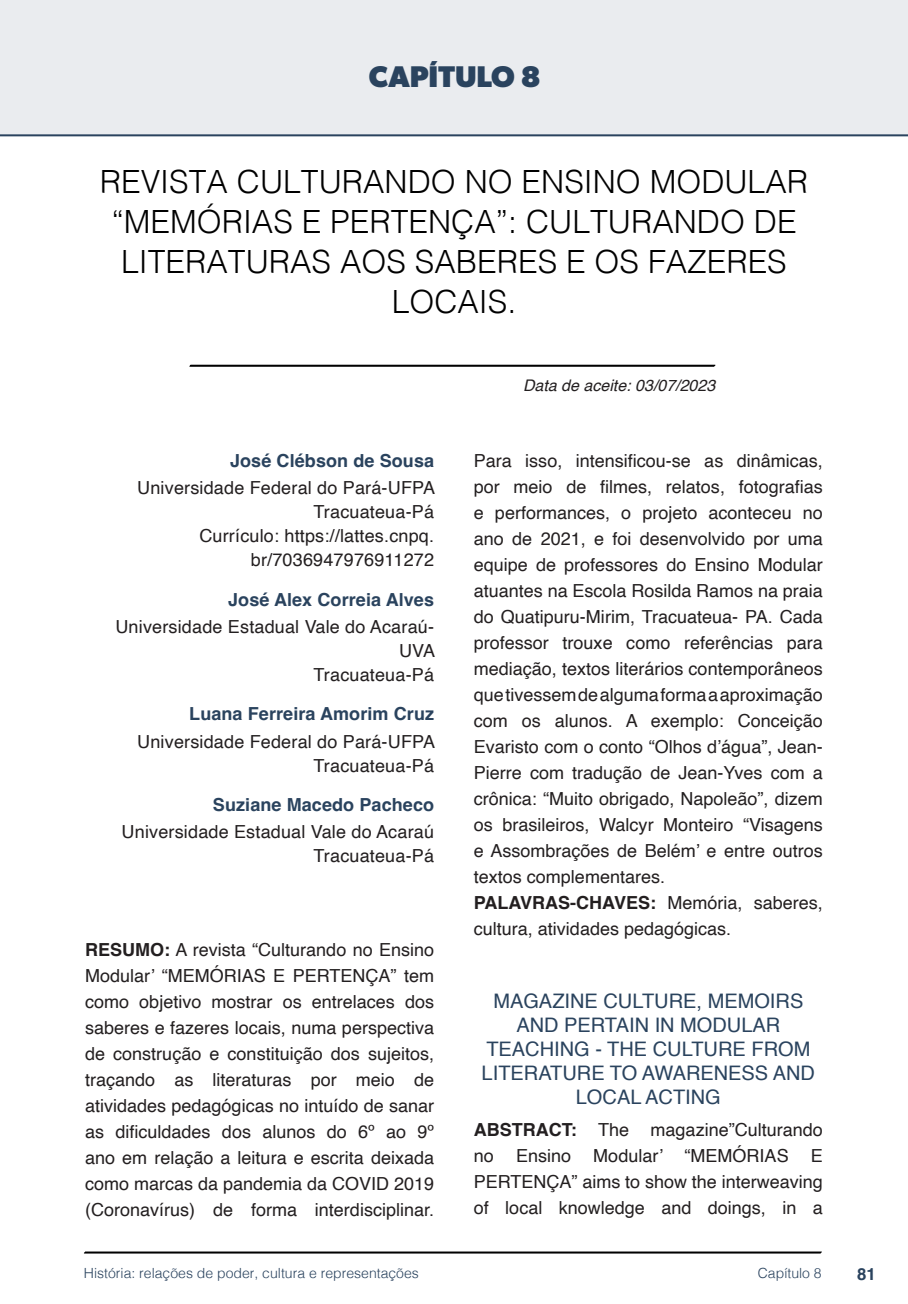
<style>
.page{position:relative;width:908px;height:1304px;background:#fff}
.page>*{position:absolute;margin:0;border:0;box-sizing:border-box;transform-origin:0 0}
.nome_artigos{font:300 32px/40px "Helvetica";color:#000;text-align:center}
.capítulos{font:700 30px "Gibson";color:#2a435e}
.título_Inglês{font:20px/24px "Helvetica";color:#2a435e;text-align:center}
.Resumos_e_PC_TXT{font:18px/26px "Helvetica";color:#231f20;text-align:justify}
.info_autores{font:18px/24px "Helvetica";letter-spacing:.01em;color:#231f20;text-align:right}
.nome_autores{font:700 18px "Helvetica";letter-spacing:.005em;color:#2a435e}
.t1{font:700 16.8px "Helvetica";color:#2a435e}
.t2{font:italic 16px "Helvetica";color:#231f20}
.t3{font:300 14px "Helvetica";color:#2a435e}
.s1{font-weight:700}
</style>
<div class="page">
<svg style="left:84px;top:1251px;width:737px;height:3px;background:#515151"></svg>
<div style="left:0;top:0;width:907px;height:136px;background:#eaecef"></div>
<div style="left:44px;top:72px;width:68px;height:61px;background:#eaecef"></div>
<svg style="left:189px;top:364px;width:526px;height:3px;background:#4f4f4f"></svg>
<p class="capítulos" style="left:369px;top:58px;width:173px">CAPÍTULO 8</p>
<p class="nome_artigos" style="left:100px;top:159px;width:709px">REVISTA CULTURANDO NO ENSINO MODULAR “MEMÓRIAS E PERTENÇA”: CULTURANDO DE<br>LITERATURAS AOS SABERES E OS FAZERES<br>LOCAIS.</p>
<p class="nome_autores" style="left:230px;top:450px;width:205px">José Clébson de Sousa</p>
<p class="info_autores" style="left:137px;top:477px;width:299px">Universidade Federal do Pará-UFPA</p>
<p class="info_autores" style="left:313px;top:501px;width:122px">Tracuateua-Pá</p>
<p class="info_autores" style="left:199px;top:525px;width:236px">Currículo: https://lattes.cnpq. br/7036947976911272</p>
<p class="nome_autores" style="left:228px;top:588px;width:207px">José Alex Correia Alves</p>
<p class="info_autores" style="left:115px;top:615px;width:321px">Universidade Estadual Vale do Acaraú-<br>UVA</p>
<p class="info_autores" style="left:313px;top:663px;width:122px">Tracuateua-Pá</p>
<p class="nome_autores" style="left:189px;top:703px;width:246px">Luana Ferreira Amorim Cruz</p>
<p class="info_autores" style="left:137px;top:730px;width:299px">Universidade Federal do Pará-UFPA</p>
<p class="info_autores" style="left:313px;top:754px;width:122px">Tracuateua-Pá</p>
<p class="nome_autores" style="left:213px;top:794px;width:222px">Suziane Macedo Pacheco</p>
<p class="info_autores" style="left:122px;top:821px;width:314px">Universidade Estadual Vale do Acaraú</p>
<p class="info_autores" style="left:313px;top:845px;width:122px">Tracuateua-Pá</p>
<p class="Resumos_e_PC_TXT" style="left:85px;top:938px;width:350px"><span class="s1">RESUMO:</span> A revista “Culturando no Ensino Modular’ “MEMÓRIAS E PERTENÇA” tem como objetivo mostrar os entrelaces dos saberes e fazeres locais, numa perspectiva de construção e constituição dos sujeitos, traçando as literaturas por meio de atividades pedagógicas no intuído de sanar as dificuldades dos alunos do 6º ao 9º ano em relação a leitura e escrita deixada como marcas da pandemia da COVID 2019 (Coronavírus) de forma interdisciplinar.</p>
<p class="t2" style="left:523px;top:373px;width:194px">Data de aceite: 03/07/2023</p>
<p class="Resumos_e_PC_TXT" style="left:473px;top:448px;width:350px">Para isso, intensificou-se as dinâmicas, por meio de filmes, relatos, fotografias e performances, o projeto aconteceu no ano de 2021, e foi desenvolvido por uma equipe de professores do Ensino Modular atuantes na Escola Rosilda Ramos na praia do Quatipuru-Mirim, Tracuateua- PA. Cada professor trouxe como referências para mediação, textos literários contemporâneos que tivessem de alguma forma a aproximação com os alunos. A exemplo: Conceição Evaristo com o conto “Olhos d’água”, Jean-Pierre com tradução de Jean-Yves com a crônica: “Muito obrigado, Napoleão”, dizem os brasileiros, Walcyr Monteiro “Visagens e Assombrações de Belém’ e entre outros textos complementares.</p>
<p class="Resumos_e_PC_TXT" style="left:473px;top:890px;width:350px"><span class="s1">PALAVRAS-CHAVES:</span> Memória, saberes, cultura, atividades pedagógicas.</p>
<p class="título_Inglês" style="left:481px;top:990px;width:335px">MAGAZINE CULTURE, MEMOIRS<br>AND PERTAIN IN MODULAR<br>TEACHING - THE CULTURE FROM<br>LITERATURE TO AWARENESS AND<br>LOCAL ACTING</p>
<p class="Resumos_e_PC_TXT" style="left:473px;top:1117px;width:350px"><span class="s1">ABSTRACT:</span> The magazine”Culturando no Ensino Modular’ “MEMÓRIAS E PERTENÇA” aims to show the interweaving of local knowledge and doings, in a</p>
<p class="t3" style="left:84px;top:1261px;width:336px">História: relações de poder, cultura e representações</p>
<p class="t3" style="left:757px;top:1261px;width:65px">Capítulo 8</p>
<p class="t1" style="left:856px;top:1264px;width:20px">81</p>
</div>
